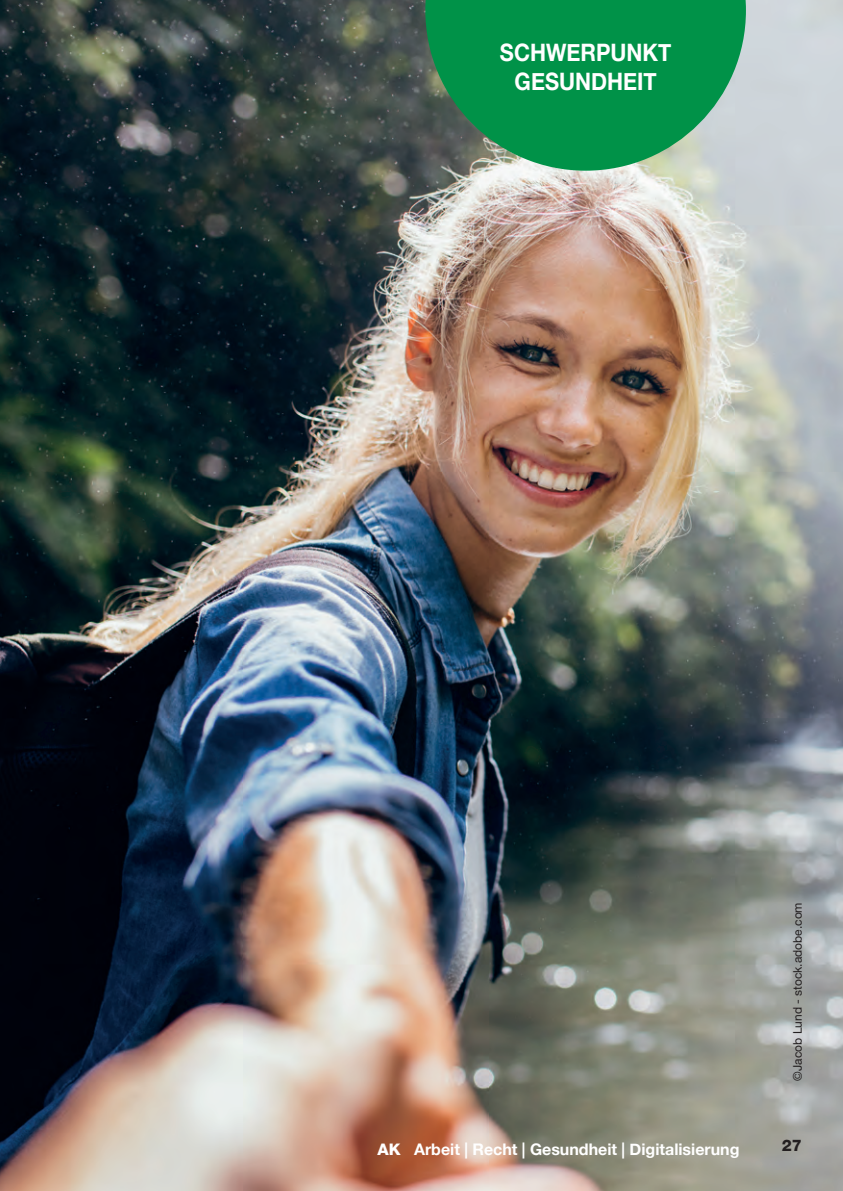
<style>
.page{position:relative;width:843px;height:1191px;background:#fff}
.page>*{position:absolute;margin:0;border:0;box-sizing:border-box;transform-origin:0 0}
.Grundschrift{font:700 24px "Helvetica Neue";color:#fff;scale:.9 1}
.t1{font:700 16px "Helvetica Neue";color:#fff}
.t2{font:800 16px "Helvetica Neue LT Std";color:#231f20}
.Grundschrift_Box{font:12px "Helvetica Neue LT Std";color:#231f20}
.s1{font-family:"Helvetica Neue LT Std";font-weight:800}
</style>
<div class="page">
<img style="left:0;top:0;width:843px;height:1190px">
<svg style="left:425px;top:0;width:321px;height:171px;background:#20965a"></svg>
<p class="Grundschrift" style="left:500px;top:34px;width:192px">SCHWERPUNKT</p>
<p class="Grundschrift" style="left:514px;top:62px;width:159px">GESUNDHEIT</p>
<p class="Grundschrift_Box" style="left:790px;top:1080px;width:180px;rotate:-90deg">©Jacob Lund - stock.adobe.com</p>
<p class="Grundschrift_Box" style="left:790px;top:1080px;width:65px;rotate:-90deg">CG | Fotolia</p>
<p class="t1" style="left:377px;top:1136px;width:363px"><span class="s1">AK</span> Arbeit | Recht | Gesundheit | Digitalisierung</p>
<p class="t2" style="left:781px;top:1135px;width:22px">27</p>
</div>
